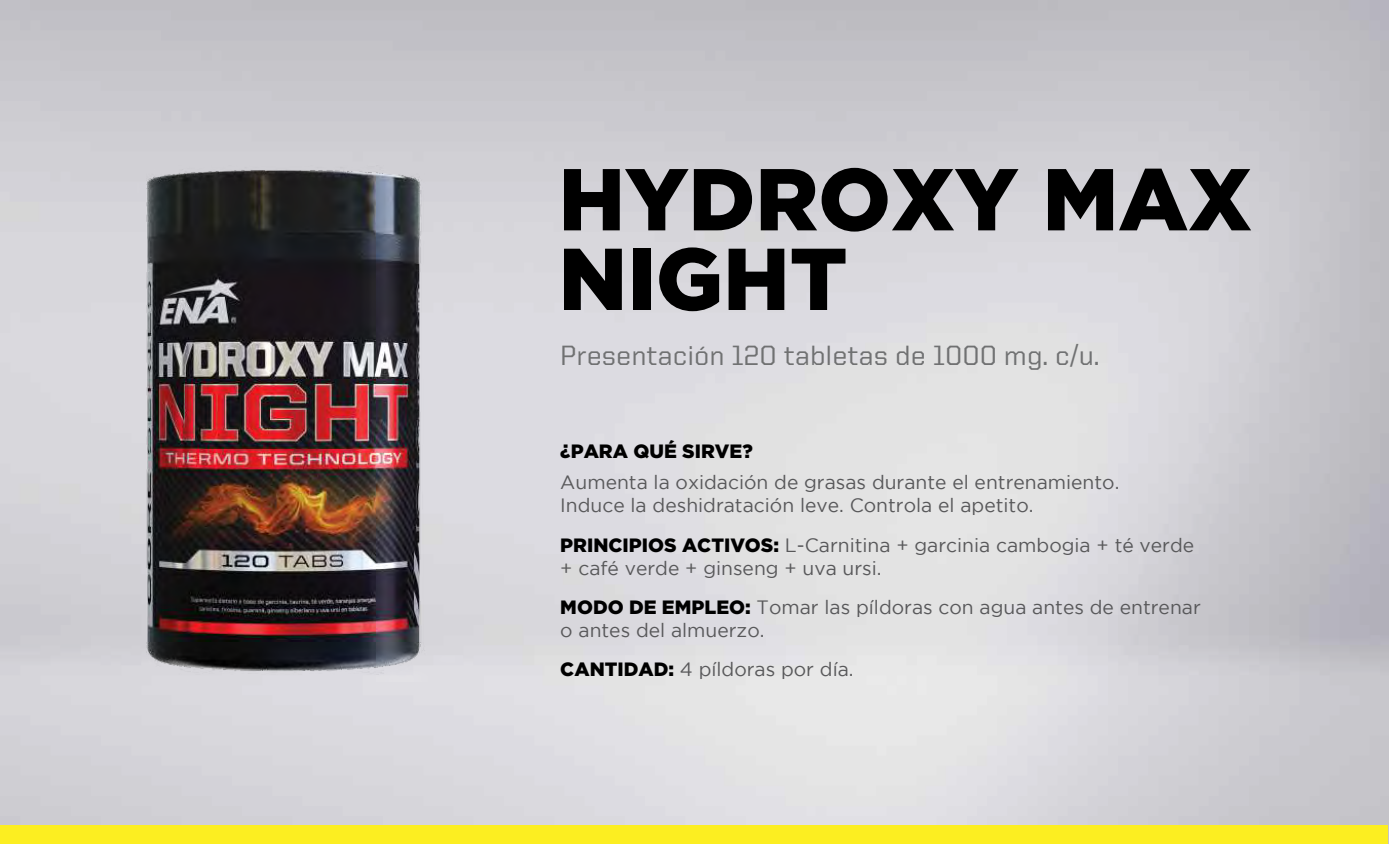
<style>
.page{position:relative;width:1389px;height:844px;background:#fff}
.page>*{position:absolute;margin:0;border:0;box-sizing:border-box;transform-origin:0 0}
.t1{font:900 87.5px "Gotham";color:#000}
.t2{font:500 28px "United Sans Reg";color:#707172}
.t3{font:19.25px/22.8px "Gotham";color:#58585a}
.t4{font:900 19.25px "Gotham";color:#000}
.s1{font-weight:900;color:#000}
</style>
<div class="page">
<img style="left:0;top:0;width:1389px;height:843px">
<div style="left:0;top:825px;width:1387px;height:18px;background:#fcee21"></div>
<img style="left:113px;top:116px;width:341px;height:565px">
<h1 class="t1" style="left:559px;top:149px;width:695px">HYDROXY MAX</h1>
<h1 class="t1" style="left:559px;top:228px;width:290px">NIGHT</h1>
<h2 class="t2" style="left:560px;top:339px;width:541px">Presentación 120 tabletas de 1000 mg. c/u.</h2>
<p class="t4" style="left:560px;top:439px;width:194px">¿PARA QUÉ SIRVE?</p>
<p class="t3" style="left:560px;top:470px;width:561px">Aumenta la oxidación de grasas durante el entrenamiento.<br>Induce la deshidratación leve. Controla el apetito.</p>
<p class="t3" style="left:560px;top:533px;width:635px"><span class="s1">PRINCIPIOS ACTIVOS:</span> L-Carnitina + garcinia cambogia + té verde + café verde + ginseng + uva ursi.</p>
<p class="t3" style="left:560px;top:595px;width:642px"><span class="s1">MODO DE EMPLEO:</span> Tomar las píldoras con agua antes de entrenar o antes del almuerzo.</p>
<p class="t3" style="left:560px;top:657px;width:295px"><span class="s1">CANTIDAD:</span> 4 píldoras por día.</p>
</div>
